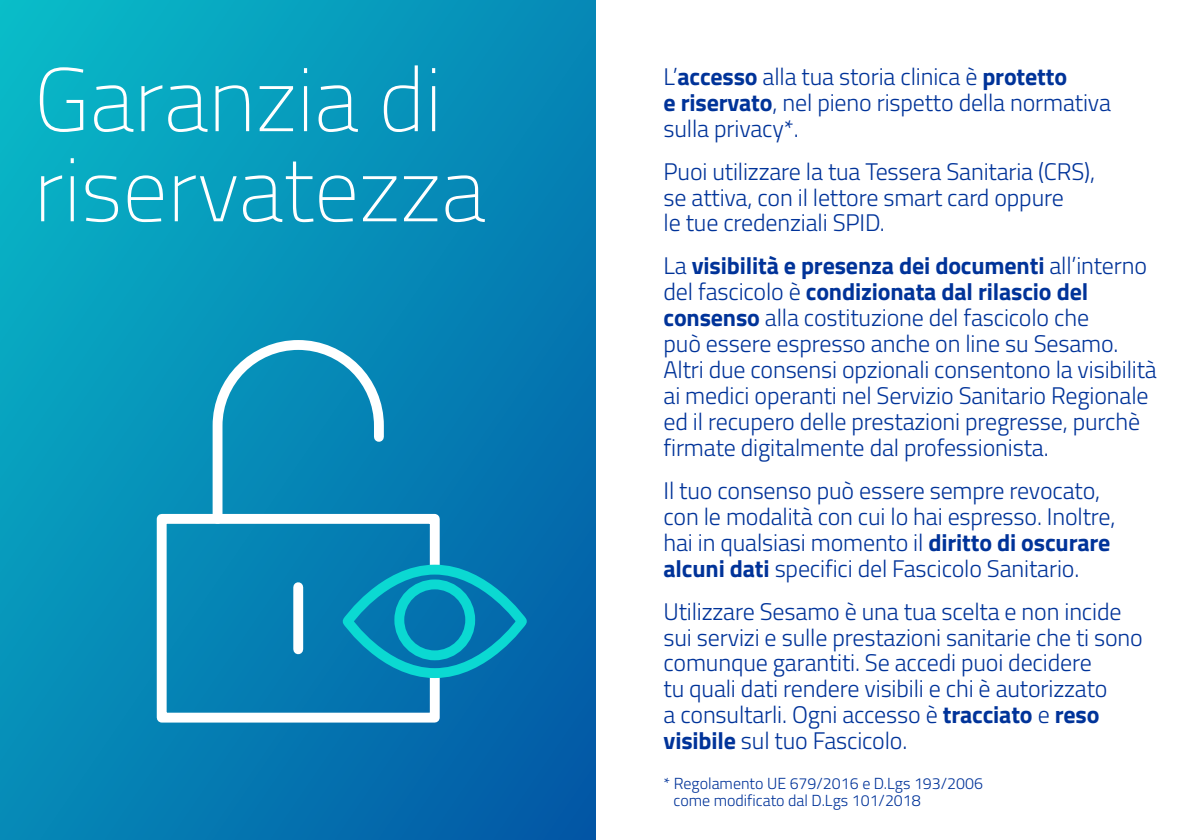
<style>
.page{position:relative;width:1191px;height:840px;background:#fff}
.page>*{position:absolute;margin:0;border:0;box-sizing:border-box;transform-origin:0 0}
.t1{font:100 90px/90px "Titillium Web";color:#fff}
.t2{font:300 24px/25.8px "Titillium Web";letter-spacing:-.005em;color:#039}
.t3{font:300 16px/17.2px "Titillium Web";color:#039}
.s1{font-weight:700}
</style>
<div class="page">
<svg style="left:0;top:0;width:595px;height:839px;background:#058bb7"></svg>
<svg style="left:208px;top:335px;width:181px;height:173px;background:#2195be"></svg>
<svg style="left:152px;top:508px;width:292px;height:219px;background:#2992be"></svg>
<div style="left:394px;top:579px;width:81px;height:81px;border:10px solid #0bd9d2;border-radius:50%"></div>
<div style="left:343px;top:564px;width:184px;height:113px;border:10px solid #0bd9d2;border-radius:50%"></div>
<h1 class="t1" style="left:34px;top:50px;width:453px">Garanzia di riservatezza</h1>
<p class="t2" style="left:663px;top:62px;width:449px">L’<span class="s1">accesso</span> alla tua storia clinica è <span class="s1">protetto<br>e riservato</span>, nel pieno rispetto della normativa sulla privacy*.</p>
<p class="t2" style="left:663px;top:157px;width:433px">Puoi utilizzare la tua Tessera Sanitaria (CRS), se attiva, con il lettore smart card oppure<br>le tue credenziali SPID.</p>
<p class="t2" style="left:663px;top:252px;width:495px">La <span class="s1">visibilità e presenza dei documenti</span> all’interno del fascicolo è <span class="s1">condizionata dal rilascio del consenso</span> alla costituzione del fascicolo che<br>può essere espresso anche on line su Sesamo.<br>Altri due consensi opzionali consentono la visibilità ai medici operanti nel Servizio Sanitario Regionale ed il recupero delle prestazioni pregresse, purchè firmate digitalmente dal professionista.</p>
<p class="t2" style="left:663px;top:476px;width:453px">Il tuo consenso può essere sempre revocato, con le modalità con cui lo hai espresso. Inoltre, hai in qualsiasi momento il <span class="s1">diritto di oscurare alcuni dati</span> specifici del Fascicolo Sanitario.</p>
<p class="t2" style="left:663px;top:596px;width:481px">Utilizzare Sesamo è una tua scelta e non incide sui servizi e sulle prestazioni sanitarie che ti sono comunque garantiti. Se accedi puoi decidere<br>tu quali dati rendere visibili e chi è autorizzato<br>a consultarli. Ogni accesso è <span class="s1">tracciato</span> e <span class="s1">reso visibile</span> sul tuo Fascicolo.</p>
<p class="t3" style="left:673px;top:773px;width:311px;text-indent:-10px">* Regolamento UE 679/2016 e D.Lgs 193/2006 come modificato dal D.Lgs 101/2018</p>
</div>
